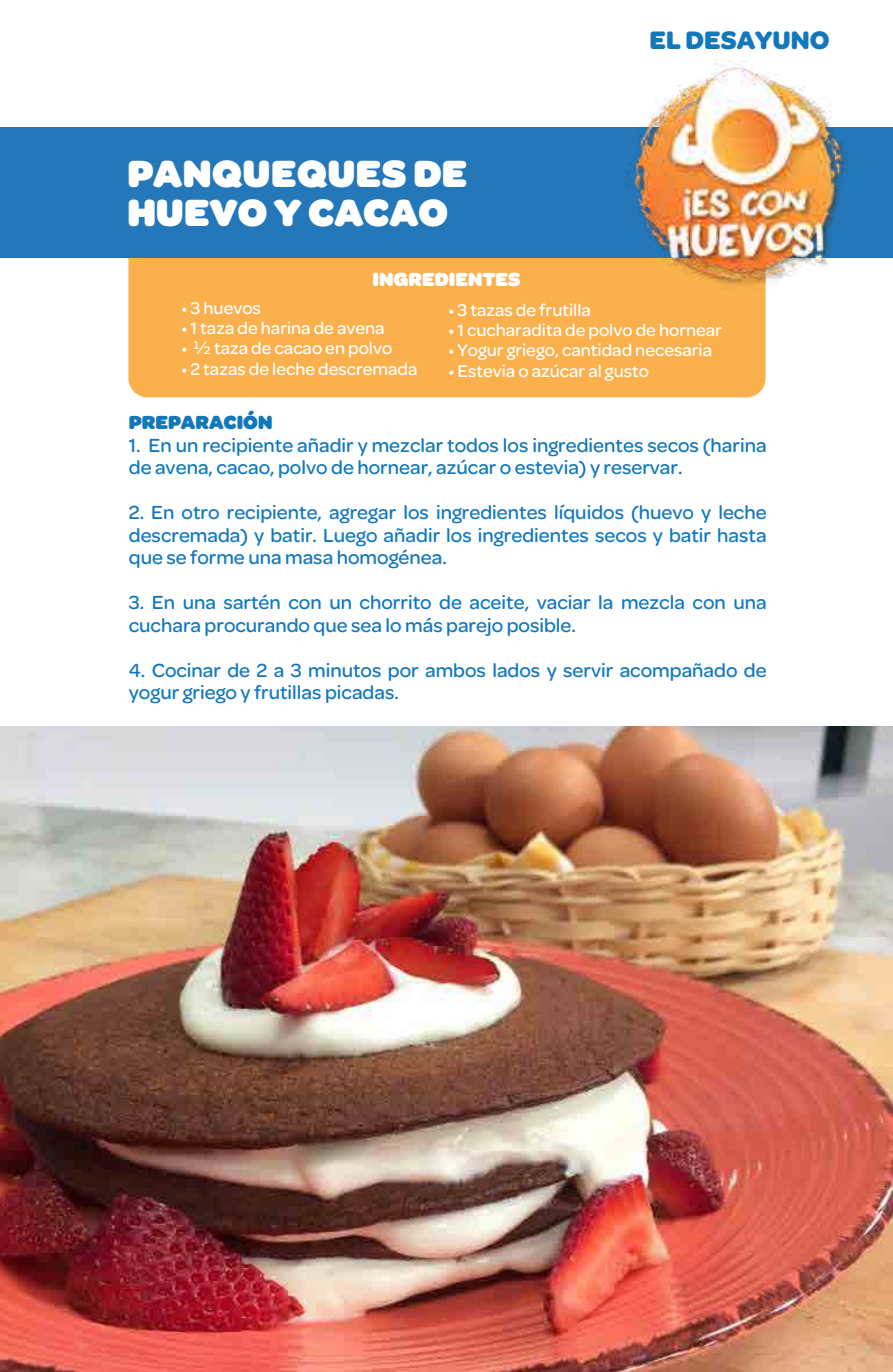
<style>
.page{position:relative;width:893px;height:1372px;background:#fff}
.page>*{position:absolute;margin:0;border:0;box-sizing:border-box;transform-origin:0 0}
.t1{font:900 40.5px/38.2px "Omnes";letter-spacing:.005em;color:#fff}
.t2{font:700 27px "Omnes";color:#1278ba}
.t3{font:500 20.25px/22.5px "Omnes";color:#1278bd}
.t4{font:500 20.25px/22.5px "Omnes";color:#1278ba}
.t5{font:900 20.25px "Omnes";color:#fff}
.t6{font:900 20.25px "Omnes";color:#1278ba}
.t7{font:500 18px "Omnes";color:#fff}
.s1{font-family:"Montserrat"}
</style>
<div class="page">
<div style="left:128px;top:235px;width:638px;height:162px;background:#fab04d;border-radius:19px"></div>
<img style="left:0;top:726px;width:893px;height:645px">
<div style="left:0;top:128px;width:893px;height:130px;background:#2478ba"></div>
<img style="left:588px;top:59px;width:305px;height:244px">
<h1 class="t1" style="left:127px;top:155px;width:341px">PANQUEQUES DE<br>HUEVO Y CACAO</h1>
<p class="t5" style="left:372px;top:268px;width:149px">INGREDIENTES</p>
<h2 class="t2" style="left:649px;top:25px;width:182px">EL DESAYUNO</h2>
<p class="t7" style="left:182px;top:298px;width:81px">• 3 huevos</p>
<p class="t7" style="left:182px;top:318px;width:205px">• 1 taza de harina de avena</p>
<p class="t7" style="left:182px;top:338px;width:212px">• <span class="s1">½</span> taza de cacao en polvo</p>
<p class="t7" style="left:182px;top:358px;width:237px">• 2 tazas de leche descremada</p>
<p class="t7" style="left:448px;top:299px;width:144px">• 3 tazas de frutilla</p>
<p class="t7" style="left:448px;top:320px;width:275px">• 1 cucharadita de polvo de hornear</p>
<p class="t7" style="left:448px;top:340px;width:265px">• Yogur griego, cantidad necesaria</p>
<p class="t7" style="left:448px;top:360px;width:202px">• Estevia o azúcar al gusto</p>
<p class="t6" style="left:129px;top:410px;width:145px">PREPARACIÓN</p>
<p class="t4" style="left:129px;top:434px;width:639px">1. En un recipiente añadir y mezclar todos los ingredientes secos (harina de avena, cacao, polvo de hornear, azúcar o estevia) y reservar.</p>
<p class="t3" style="left:129px;top:501px;width:639px;text-align:justify">2. En otro recipiente, agregar los ingredientes líquidos (huevo y leche descremada) y batir. Luego añadir los ingredientes secos y batir hasta que se forme una masa homogénea.</p>
<p class="t3" style="left:129px;top:591px;width:639px">3. En una sartén con un chorrito de aceite, vaciar la mezcla con una cuchara procurando que sea lo más parejo posible.</p>
<p class="t3" style="left:129px;top:659px;width:639px">4. Cocinar de 2 a 3 minutos por ambos lados y servir acompañado de yogur griego y frutillas picadas.</p>
</div>
